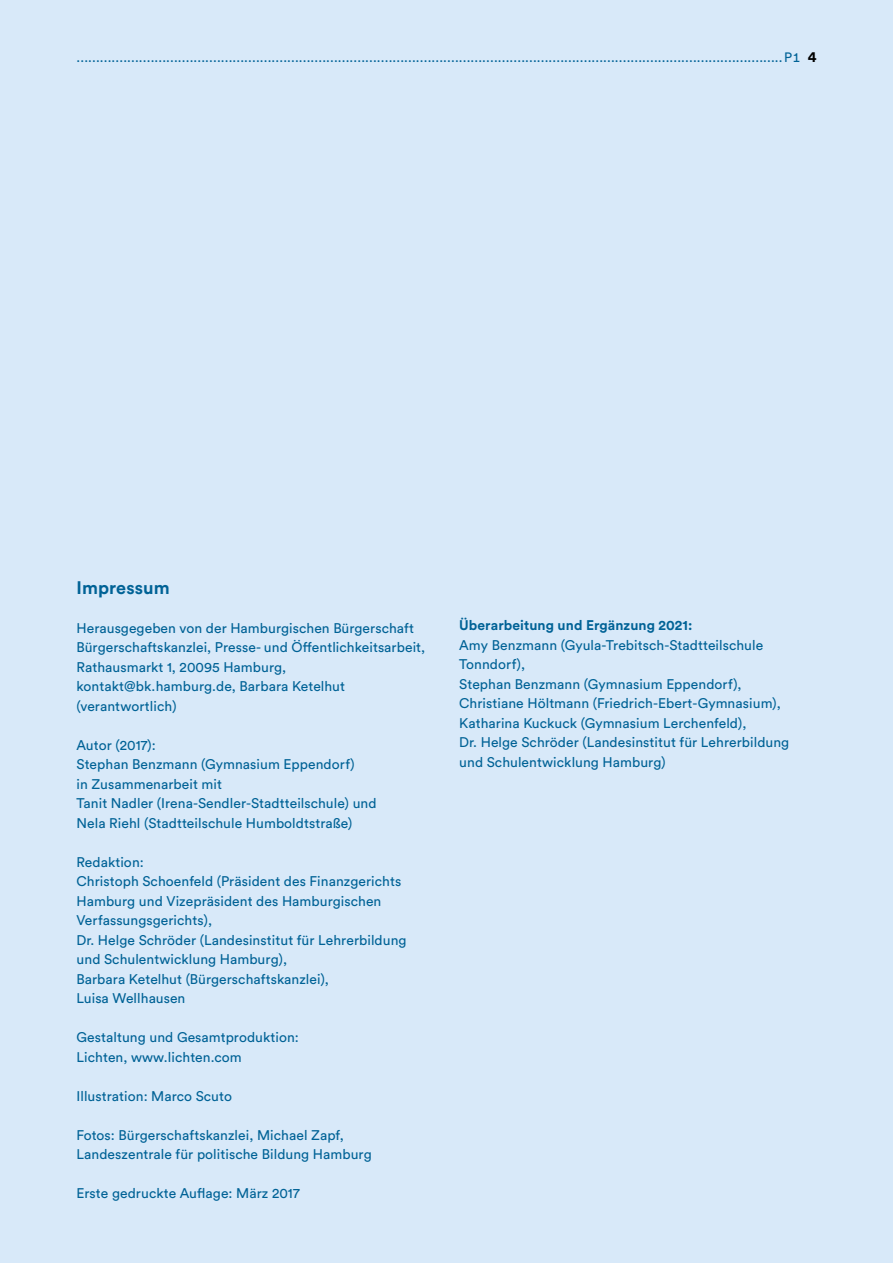
<style>
.page{position:relative;width:893px;height:1263px;background:#d8e9f9}
.page>*{position:absolute;margin:0;border:0;box-sizing:border-box;transform-origin:0 0}
._01_Headline_3_Impressum{font:700 18px "Circular Std";letter-spacing:.005em;color:#006296}
._03_Impressum{font:13.8px/19.5px "Circular Std";letter-spacing:.005em;color:#006296}
.t1{font:13.5px "Circular Std";color:#006296}
.s1{font-weight:700;font-size:15px;color:#000}
.s2{font-weight:700}
</style>
<div class="page">
<p class="t1" style="left:77px;top:49px;width:741px">.....................................................................................................................................................................................P1 <span class="s1">4</span></p>
<h3 class="_01_Headline_3_Impressum" style="left:77px;top:576px;width:95px">Impressum</h3>
<p class="_03_Impressum" style="left:77px;top:618px;width:339px">Herausgegeben von der Hamburgischen Bürgerschaft</p>
<p class="_03_Impressum" style="left:77px;top:638px;width:350px">Bürgerschaftskanzlei, Presse- und Öffentlichkeitsarbeit, Rathausmarkt 1, 20095 Hamburg,<br>kontakt@bk. -hamburg.de, Barbara Ketelhut (verantwortlich)</p>
<p class="_03_Impressum" style="left:77px;top:735px;width:81px">Autor (2017):</p>
<p class="_03_Impressum" style="left:77px;top:755px;width:280px">Stephan Benzmann (Gymnasium Eppendorf) in Zusammenarbeit mit</p>
<p class="_03_Impressum" style="left:77px;top:794px;width:302px">Tanit Nadler (Irena--Sendler-Stadtteilschule) und<br>Nela Riehl (Stadtteilschule Humboldtstraße)</p>
<p class="_03_Impressum" style="left:77px;top:852px;width:69px">Redaktion:</p>
<p class="_03_Impressum" style="left:77px;top:872px;width:332px">Christoph Schoenfeld (Präsident des Finanzgerichts Hamburg und Vizepräsident des Hamburgischen Verfassungsgerichts),<br>Dr. Helge Schröder (Landesinstitut für Lehrerbildung und Schulentwicklung Hamburg),<br>Barbara Ketelhut (Bürgerschaftskanzlei),<br>Luisa Wellhausen</p>
<p class="_03_Impressum" style="left:77px;top:1028px;width:224px">Gestaltung und Gesamtproduktion:<br>Lichten, www.lichten.com</p>
<p class="_03_Impressum" style="left:77px;top:1086px;width:157px">Illustration: Marco Scuto</p>
<p class="_03_Impressum" style="left:77px;top:1125px;width:297px">Fotos: Bürgerschaftskanzlei, Michael Zapf,<br>Landeszentrale für politische Bildung Hamburg</p>
<p class="_03_Impressum" style="left:77px;top:1184px;width:225px">Erste gedruckte Auflage: März 2017</p>
<p class="_03_Impressum" style="left:459px;top:616px;width:332px"><span class="s2">Überarbeitung und Ergänzung 2021:<br></span>Amy Benzmann (Gyula-Trebitsch-Stadtteilschule Tonndorf),<br>Stephan Benzmann (Gymnasium Eppendorf), Christiane Höltmann (Friedrich-Ebert-Gymnasium), Katharina Kuckuck (Gymnasium Lerchenfeld),<br>Dr. Helge Schröder (Landesinstitut für Lehrerbildung und Schulentwicklung Hamburg)</p>
</div>
